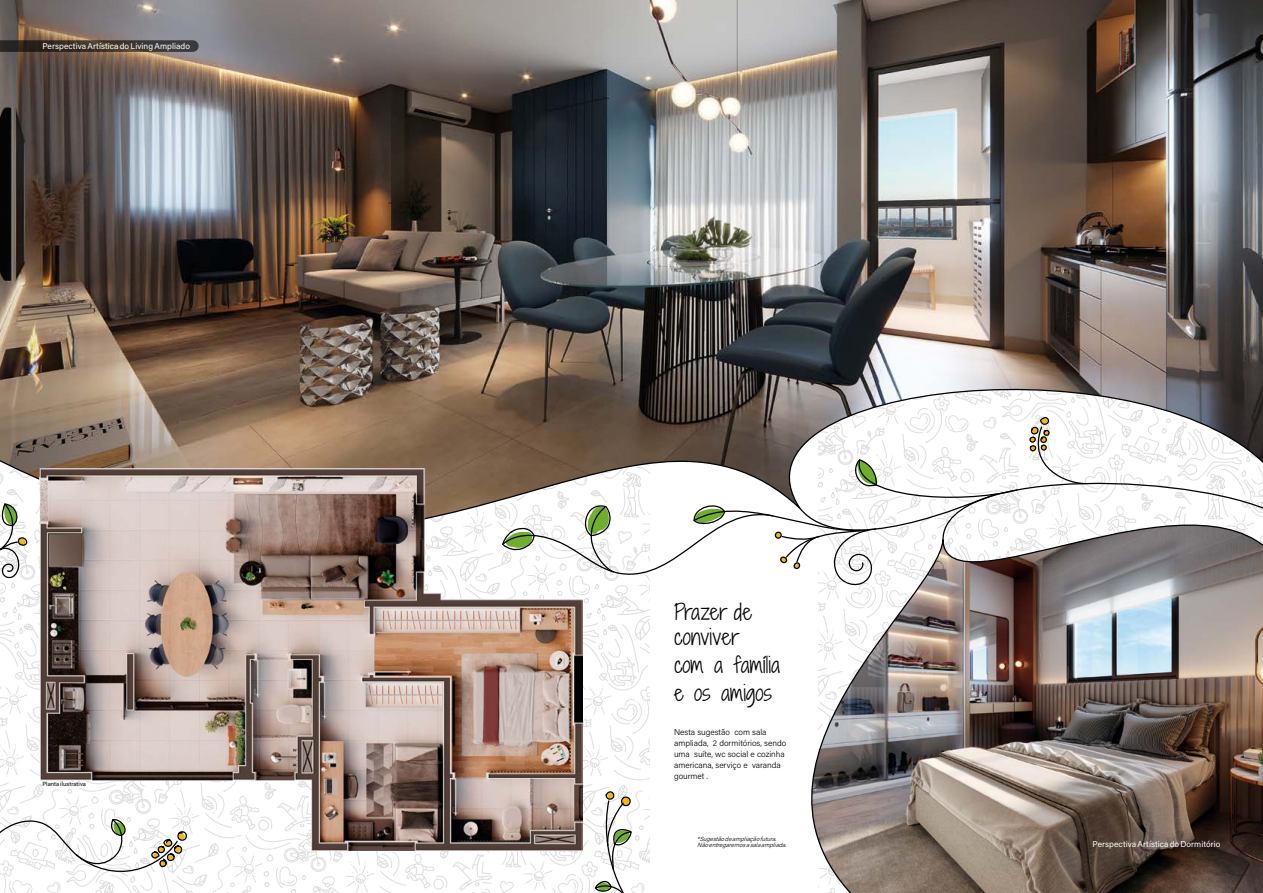
<style>
.page{position:relative;width:1263px;height:893px;background:#fff}
.page>*{position:absolute;margin:0;border:0;box-sizing:border-box;transform-origin:0 0}
.t1{font:21px/25.2px "Shadows Into Light Two";color:#000}
.t2{font:8.4px/10.9px "Acumin Variable Concept";letter-spacing:.01em;color:#000}
.t3{font:8.4px "Acumin Variable Concept";letter-spacing:.03em;color:#fff}
.t4{font:italic 6px/6px "Acumin Variable Concept";color:#000}
.t5{font:6px "Acumin Variable Concept";letter-spacing:.03em;color:#000}
</style>
<div class="page">
<svg style="left:0;top:675px;width:650px;height:218px"></svg>
<img style="left:0;top:0;width:1263px;height:675px">
<img style="left:716px;top:588px;width:547px;height:305px">
<svg style="left:0;top:818px;width:189px;height:55px"></svg>
<svg style="left:594px;top:790px;width:56px;height:103px"></svg>
<svg style="left:0;top:502px;width:29px;height:77px"></svg>
<img style="left:40px;top:469px;width:542px;height:381px">
<svg style="left:501px;top:416px;width:762px;height:172px"></svg>
<svg style="left:0;top:40px;width:199px;height:12px;background:#3b332d"></svg>
<div style="left:43px;top:782px;width:45px;height:5px;background:#fff"></div>
<p class="t3" style="left:43px;top:40px;width:149px">Perspectiva Artística do Living Ampliado</p>
<p class="t5" style="left:43px;top:780px;width:45px">Planta ilustrativa</p>
<h1 class="t1" style="left:674px;top:599px;width:80px">Prazer de conviver</h1>
<h1 class="t1" style="left:674px;top:650px;width:108px;line-height:28.2px">com a família e os amigos</h1>
<p class="t2" style="left:674px;top:726px;width:114px">Nesta sugestão com sala ampliada, 2 dormitórios, sendo uma suíte, wc social e cozinha americana, serviço e varanda gourmet .</p>
<p class="t4" style="left:697px;top:835px;width:93px">*Sugestãodeampliaçãofutura.<br>Nãoentregaremosasalaampliada.</p>
<p class="t3" style="left:1092px;top:838px;width:129px">Perspectiva Artística do Dormitório</p>
</div>
